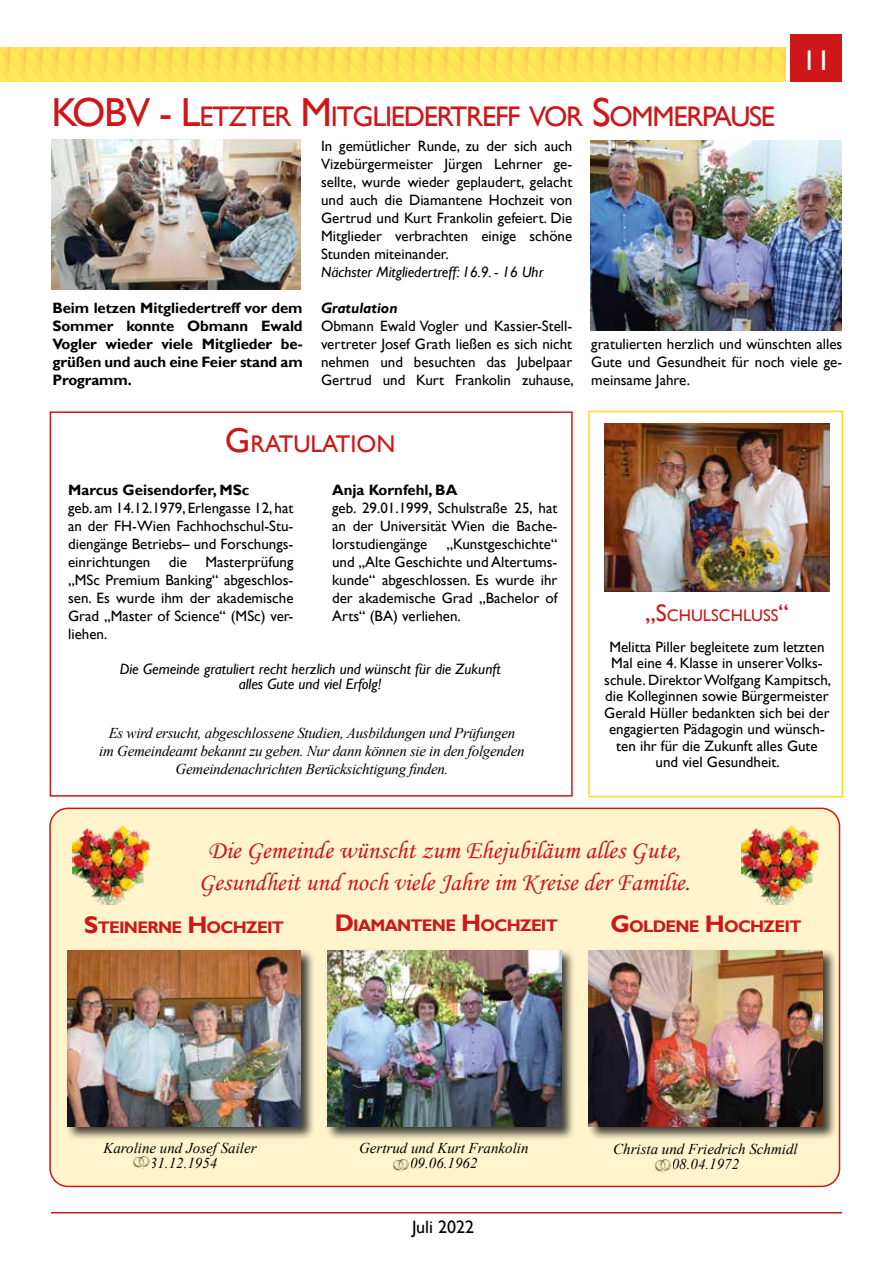
<style>
.page{position:relative;width:893px;height:1263px;background:#fff}
.page>*{position:absolute;margin:0;border:0;box-sizing:border-box;transform-origin:0 0}
.t1{font:28.5px "Gill Sans";color:#fff}
.t2{font:28.35px "Gill Sans";letter-spacing:-.045em;color:#cd1719}
.t3{font:25.5px/31.5px "Monotype Corsiva";color:#cd1719;text-align:center}
.t4{font:24.15px "Gill Sans";color:#cd1719}
.t5{font:18px "Gill Sans";color:#000}
.t6{font:700 16.8px "Gill Sans";letter-spacing:-.045em;color:#cd1719}
.t7{font:16.8px "Gill Sans";color:#cd1719}
.t8{font:15px/18px "Gill Sans";color:#000;text-align:justify}
.t9{font:italic 15px/18px "Times New Roman";letter-spacing:-.02em;color:#000;text-align:center}
.t10{font:700 15px/18px "Gill Sans";letter-spacing:-.01em;color:#000;text-align:justify}
.t11{font:italic 15px/15px "Gill Sans";color:#000;text-align:center}
.t12{font:italic 15px/15px "Times New Roman";color:#000;text-align:center}
.t13{font:italic 700 15px "Gill Sans";color:#000}
.s1{font-size:40.5px}
.s2{font-size:34.5px}
.s3{font-size:24px}
</style>
<div class="page">
<hr style="left:51px;top:1212px;width:791px;height:1px;background:#bb1818">
<img style="left:0;top:48px;width:786px;height:34px">
<div style="left:791px;top:34px;width:51px;height:47px;background:#cd1719"></div>
<div style="left:50px;top:808px;width:789px;height:378px;background:#fff4cc;border-radius:18px"></div>
<div style="left:49px;top:807px;width:791px;height:380px;border:2px solid #cd1719;border-radius:18px"></div>
<img style="left:133px;top:1155px;width:17px;height:14px">
<div style="left:65px;top:949px;width:250px;height:192px;background:#000;opacity:.75"></div>
<img style="left:67px;top:951px;width:234px;height:176px">
<div style="left:325px;top:948px;width:251px;height:193px;background:#000;opacity:.75"></div>
<img style="left:327px;top:950px;width:234px;height:177px">
<img style="left:391px;top:1158px;width:18px;height:14px">
<div style="left:587px;top:949px;width:250px;height:192px;background:#000;opacity:.75"></div>
<img style="left:589px;top:951px;width:234px;height:176px">
<img style="left:654px;top:1159px;width:17px;height:13px">
<div style="left:50px;top:411px;width:523px;height:386px;border:2px solid #cd1719"></div>
<img style="left:51px;top:139px;width:250px;height:150px">
<img style="left:590px;top:141px;width:251px;height:189px">
<img style="left:604px;top:424px;width:226px;height:167px">
<div style="left:588px;top:411px;width:255px;height:386px;border:2px solid #ffdb21"></div>
<img style="left:72px;top:825px;width:77px;height:79px">
<img style="left:742px;top:826px;width:77px;height:79px">
<h2 class="t2" style="left:52px;top:100px;width:725px"><span class="s1">KOBV - L</span>ETZTER <span class="s1">M</span> ITGLIEDERTREFF VOR <span class="s1">S</span>OMMERPAUSE</h2>
<h1 class="t1" style="left:802px;top:44px;width:30px">11</h1>
<p class="t10" style="left:53px;top:299px;width:252px">Beim letzen Mitgliedertreff vor dem Sommer konnte Obmann Ewald Vogler wieder viele Mitglieder be&shy;grüßen und auch eine Feier stand am Programm.</p>
<p class="t8" style="left:321px;top:137px;width:253px">In gemütlicher Runde, zu der sich auch Vizebürgermeister Jürgen Lehrner ge&shy;sellte, wurde wieder geplaudert, gelacht und auch die Diamantene Hochzeit von Gertrud und Kurt Frankolin gefeiert. Die Mitglieder verbrachten einige schöne Stunden miteinander.</p>
<p class="t11" style="left:321px;top:265px;width:224px">Nächster Mitgliedertreff: 16.9. - 16 Uhr</p>
<p class="t13" style="left:321px;top:299px;width:78px">Gratulation</p>
<p class="t8" style="left:321px;top:317px;width:254px">Obmann Ewald Vogler und Kassier-Stell&shy;vertreter Josef Grath ließen es sich nicht nehmen und besuchten das Jubelpaar Gertrud und Kurt Frankolin zuhause,</p>
<h3 class="t4" style="left:225px;top:430px;width:172px"><span class="s2">G</span>RATULATION</h3>
<p class="t10" style="left:68px;top:481px;width:183px">Marcus Geisendorfer, MSc</p>
<p class="t8" style="left:68px;top:499px;width:227px">geb. am 14.12.1979, Erlengasse 12, hat an der FH-Wien Fachhochschul-Stu&shy;diengänge Betriebs– und Forschungs&shy;einrichtungen die Masterprüfung „MSc Premium Banking“ abgeschlos&shy;sen. Es wurde ihm der akademische Grad „Master of Science“ (MSc) ver&shy;liehen.</p>
<p class="t10" style="left:332px;top:481px;width:127px">Anja Kornfehl, BA</p>
<p class="t8" style="left:332px;top:499px;width:227px">geb. 29.01.1999, Schulstraße 25, hat an der Universität Wien die Bache&shy;lorstudiengänge</p>
<p class="t8" style="left:332px;top:535px;width:227px;text-indent:114px">„Kunstgeschichte“ und „Alte Geschichte und Altertums&shy;kunde“ abgeschlossen. Es wurde ihr der akademische Grad „Bachelor of Arts“ (BA) verliehen.</p>
<p class="t11" style="left:120px;top:662px;width:382px">Die Gemeinde gratuliert recht herzlich und wünscht für die Zukunft alles Gute und viel Erfolg!</p>
<p class="t9" style="left:99px;top:724px;width:427px">Es wird ersucht, abgeschlossene Studien, Ausbildungen und Prüfungen<br>im Gemeindeamt bekannt zu geben. Nur dann können sie in den folgenden<br>Gemeindenachrichten Berücksichtigung finden.</p>
<p class="t8" style="left:591px;top:335px;width:253px">gratulierten herzlich und wünschten alles Gute und Gesundheit für noch viele ge&shy;meinsame Jahre.</p>
<p class="t7" style="left:645px;top:605px;width:145px"><span class="s3">„S</span>CHULSCHLUSS<span class="s3">“</span></p>
<p class="t8" style="left:604px;top:638px;width:228px;line-height:16.5px;text-align:center">Melitta Piller begleitete zum letzten Mal eine 4. Klasse in unserer Volks&shy;schule. Direktor Wolfgang Kampitsch, die Kolleginnen sowie Bürgermeister Gerald Hüller bedankten sich bei der engagierten Pädagogin und wünsch&shy;ten ihr für die Zukunft alles Gute und viel Gesundheit.</p>
<h3 class="t3" style="left:198px;top:835px;width:493px">Die Gemeinde wünscht zum Ehejubiläum alles Gute,<br>Gesundheit und noch viele Jahre im Kreise der Familie.</h3>
<p class="t6" style="left:335px;top:915px;width:225px"><span class="s3">D</span>IAMANTENE <span class="s3">H</span>OCHZEIT</p>
<p class="t6" style="left:610px;top:916px;width:193px"><span class="s3">G</span>OLDENE <span class="s3">H</span>OCHZEIT</p>
<p class="t6" style="left:84px;top:917px;width:202px"><span class="s3">S</span>TEINERNE <span class="s3">H</span>OCHZEIT</p>
<p class="t12" style="left:103px;top:1140px;width:155px">Karoline und Josef Sailer<br>31.12.1954</p>
<p class="t12" style="left:359px;top:1140px;width:171px">Gertrud und Kurt Frankolin<br>09.06.1962</p>
<p class="t5" style="left:412px;top:1216px;width:64px">Juli 2022</p>
<p class="t12" style="left:613px;top:1141px;width:186px">Christa und Friedrich Schmidl<br>08.04.1972</p>
</div>
